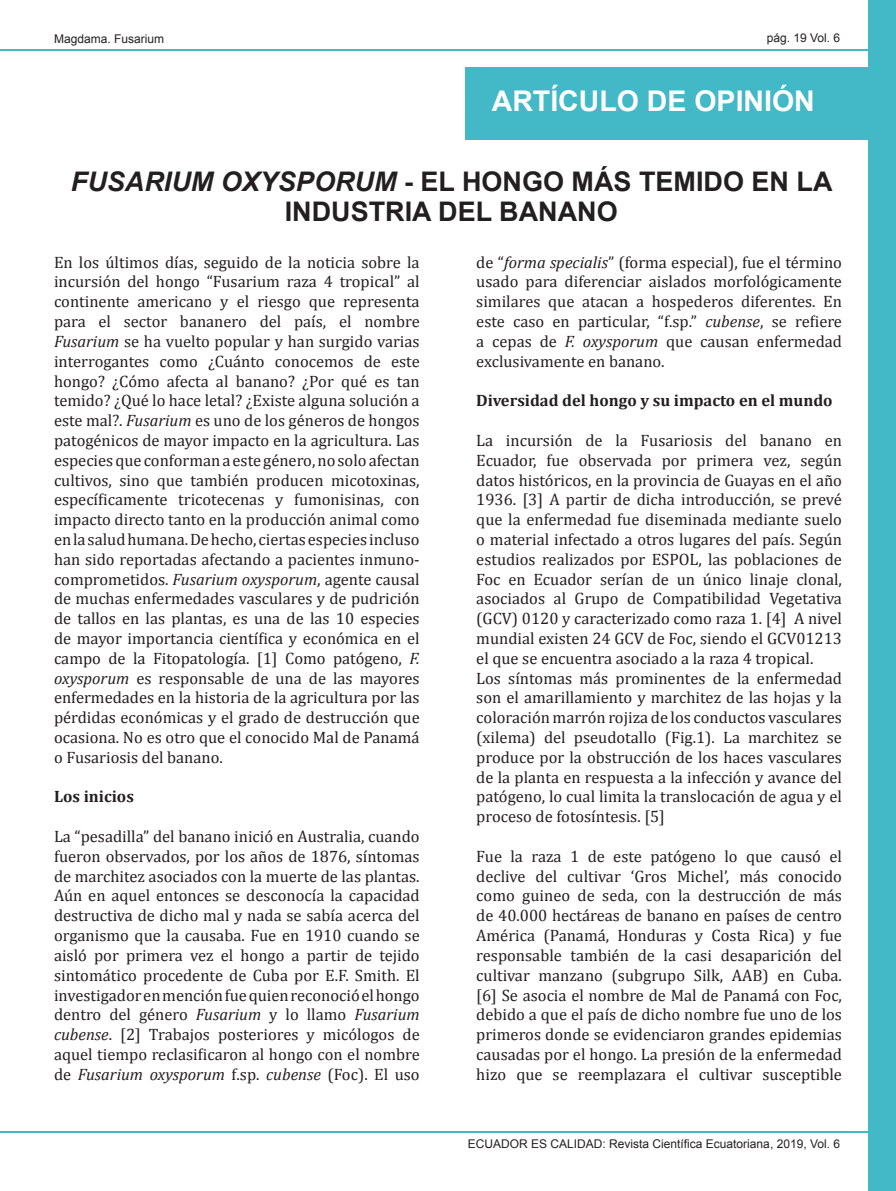
<style>
.page{position:relative;width:896px;height:1191px;background:#fff}
.page>*{position:absolute;margin:0;border:0;box-sizing:border-box;transform-origin:0 0}
.t1{font:700 28.5px "Arial";color:#fff}
.t2{font:700 27px/30px "Arial";color:#231f20;text-align:center}
.t3{font:16.5px/19.8px "Cambria";color:#231f20;text-align:justify}
.t4{font:700 16.5px "Cambria";color:#231f20}
.t5{font:12px "Arial";color:#231f20}
.s1{font-style:italic}
</style>
<div class="page">
<hr style="left:0;top:49px;width:893px;height:2px;background:#43b9c7">
<hr style="left:0;top:1131px;width:893px;height:2px;background:#43b9c7">
<div style="left:868px;top:0;width:28px;height:1191px;background:#43b9c7"></div>
<div style="left:465px;top:67px;width:417px;height:73px;background:#43b9c7"></div>
<p class="t5" style="left:54px;top:31px;width:112px">Magdama. Fusarium</p>
<p class="t5" style="left:767px;top:30px;width:75px">pág. 19 Vol. 6</p>
<h1 class="t1" style="left:492px;top:82px;width:325px">ARTÍCULO DE OPINIÓN</h1>
<h2 class="t2" style="left:71px;top:167px;width:763px"><span class="s1">FUSARIUM OXYSPORUM</span> - EL HONGO MÁS TEMIDO EN LA<br>INDUSTRIA DEL BANANO</h2>
<p class="t3" style="left:54px;top:252px;width:367px">En los últimos días, seguido de la noticia sobre la incursión del hongo “Fusarium raza 4 tropical” al continente americano y el riesgo que representa para el sector bananero del país, el nombre <span class="s1">Fusarium</span> se ha vuelto popular y han surgido varias interrogantes como ¿Cuánto conocemos de este hongo? ¿Cómo afecta al banano? ¿Por qué es tan temido? ¿Qué lo hace letal? ¿Existe alguna solución a este mal?. <span class="s1">Fusarium</span> es uno de los géneros de hongos patogénicos de mayor impacto en la agricultura. Las especies que conforman a este género, no solo afectan cultivos, sino que también producen micotoxinas, específicamente tricotecenas y fumonisinas, con impacto directo tanto en la producción animal como en la salud humana. De hecho, ciertas especies incluso han sido reportadas afectando a pacientes inmuno&shy;comprometidos. <span class="s1">Fusarium oxysporum</span>, agente causal de muchas enfermedades vasculares y de pudrición de tallos en las plantas, es una de las 10 especies de mayor importancia científica y económica en el campo de la Fitopatología. [1] Como patógeno, <span class="s1">F. oxysporum</span> es responsable de una de las mayores enfermedades en la historia de la agricultura por las pérdidas económicas y el grado de destrucción que ocasiona. No es otro que el conocido Mal de Panamá o Fusariosis del banano.</p>
<p class="t4" style="left:54px;top:785px;width:81px">Los inicios</p>
<p class="t3" style="left:54px;top:826px;width:367px">La “pesadilla” del banano inició en Australia, cuando fueron observados, por los años de 1876, síntomas de marchitez asociados con la muerte de las plantas.<br>Aún en aquel entonces se desconocía la capacidad destructiva de dicho mal y nada se sabía acerca del organismo que la causaba. Fue en 1910 cuando se aisló por primera vez el hongo a partir de tejido sintomático procedente de Cuba por E.F. Smith. El investigador en mención fue quien reconoció el hongo dentro del género <span class="s1">Fusarium</span> y lo llamo <span class="s1">Fusarium cubense</span>. [2] Trabajos posteriores y micólogos de aquel tiempo reclasificaron al hongo con el nombre de <span class="s1">Fusarium oxysporum</span> f.sp. <span class="s1">cubense</span> (Foc). El uso</p>
<p class="t3" style="left:476px;top:252px;width:367px">de “<span class="s1">forma specialis</span>” (forma especial), fue el término usado para diferenciar aislados morfológicamente similares que atacan a hospederos diferentes. En este caso en particular, “f.sp.” <span class="s1">cubense</span>, se refiere a cepas de <span class="s1">F. oxysporum</span> que causan enfermedad exclusivamente en banano.</p>
<p class="t4" style="left:476px;top:389px;width:358px">Diversidad del hongo y su impacto en el mundo</p>
<p class="t3" style="left:476px;top:430px;width:367px;text-align:left">La incursión de la Fusariosis del banano en Ecuador, fue observada por primera vez, según datos históricos, en la provincia de Guayas en el año 1936. [3] A partir de dicha introducción, se prevé que la enfermedad fue diseminada mediante suelo o material infectado a otros lugares del país. Según estudios realizados por ESPOL, las poblaciones de Foc en Ecuador serían de un único linaje clonal, asociados al Grupo de Compatibilidad Vegetativa (GCV) 0120 y caracterizado como raza 1. [4] A nivel mundial existen 24 GCV de Foc, siendo el GCV01213 el que se encuentra asociado a la raza 4 tropical.<br>Los síntomas más prominentes de la enfermedad son el amarillamiento y marchitez de las hojas y la coloración marrón rojiza de los conductos vasculares (xilema) del pseudotallo (Fig.1). La marchitez se produce por la obstrucción de los haces vasculares de la planta en respuesta a la infección y avance del patógeno, lo cual limita la translocación de agua y el proceso de fotosíntesis. [5]</p>
<p class="t3" style="left:476px;top:846px;width:367px">Fue la raza 1 de este patógeno lo que causó el declive del cultivar ‘Gros Michel’, más conocido como guineo de seda, con la destrucción de más de 40.000 hectáreas de banano en países de centro América (Panamá, Honduras y Costa Rica) y fue responsable también de la casi desaparición del cultivar manzano (subgrupo Silk, AAB) en Cuba. [6] Se asocia el nombre de Mal de Panamá con Foc, debido a que el país de dicho nombre fue uno de los primeros donde se evidenciaron grandes epidemias causadas por el hongo. La presión de la enfermedad hizo que se reemplazara el cultivar susceptible</p>
<p class="t5" style="left:468px;top:1136px;width:374px">ECUADOR ES CALIDAD: Revista Científica Ecuatoriana, 2019, Vol. 6</p>
</div>
